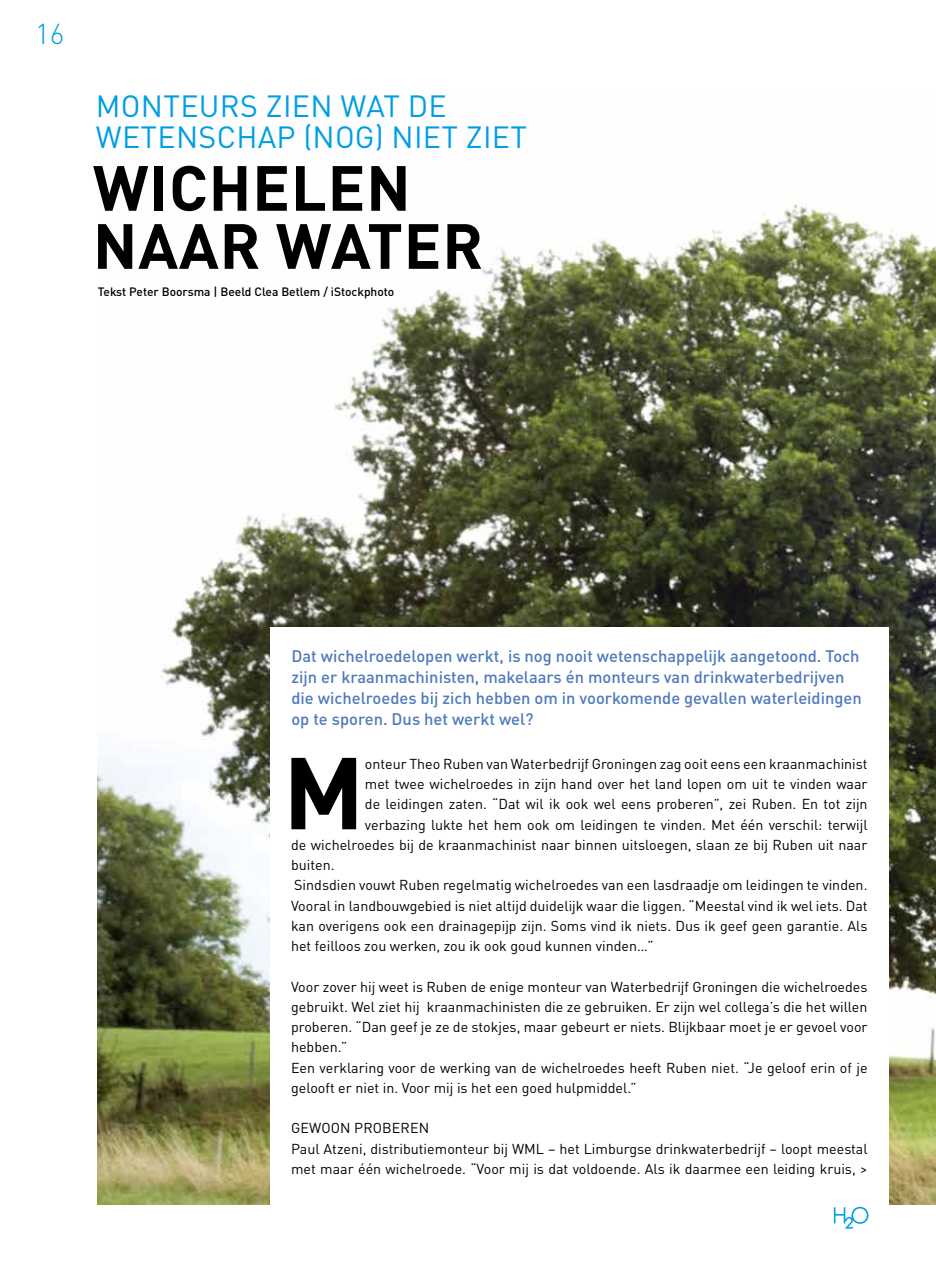
<style>
.page{position:relative;width:936px;height:1263px;background:#fff}
.page>*{position:absolute;margin:0;border:0;box-sizing:border-box;transform-origin:0 0}
.t1{font:700 100.35px "DIN Pro";color:#000}
.t2{font:700 62.7px/58.1px "DIN Pro";letter-spacing:.01em;color:#000}
.t3{font:30.3px/30.9px "DIN Pro";letter-spacing:.01em;color:#009ee3}
.t4{font:300 28.5px "DIN Pro";color:#009ee3}
.t5{font:500 16.5px/21px "DIN Pro";color:#4f7abd}
.t6{font:14.25px/20.2px "DIN Pro";color:#000}
.t7{font:500 12px "DIN Pro";color:#000}
</style>
<div class="page">
<img style="left:98px;top:204px;width:837px;height:1000px">
<div style="left:270px;top:627px;width:618px;height:586px;background:#fff"></div>
<svg style="left:833px;top:1207px;width:35px;height:21px"></svg>
<h3 class="t4" style="left:35px;top:12px;width:31px">16</h3>
<h3 class="t3" style="left:96px;top:87px;width:432px">MONTEURS ZIEN WAT DE<br>WETENSCHAP (NOG) NIET ZIET</h3>
<h2 class="t2" style="left:93px;top:152px;width:392px">WICHELEN<br>NAAR WATER</h2>
<p class="t7" style="left:98px;top:282px;width:298px">Tekst Peter Boorsma | Beeld Clea Betlem / iStockphoto</p>
<p class="t5" style="left:291px;top:643px;width:572px">Dat wichelroedelopen werkt, is nog nooit wetenschappelijk aangetoond. Toch zijn er kraanmachinisten, makelaars én monteurs van drinkwaterbedrijven die wichelroedes bij zich hebben om in voorkomende gevallen waterleidingen op te sporen. Dus het werkt wel?</p>
<h1 class="t1" style="left:283px;top:709px;width:83px">M</h1>
<p class="t6" style="left:365px;top:752px;width:504px">onteur Theo Ruben van Waterbedrijf Groningen zag ooit eens een kraanmachinist</p>
<p class="t6" style="left:365px;top:772px;width:504px">met twee wichelroedes in zijn hand over het land lopen om uit te vinden waar</p>
<p class="t6" style="left:365px;top:793px;width:504px">de leidingen zaten. “Dat wil ik ook wel eens proberen”, zei Ruben. En tot zijn</p>
<p class="t6" style="left:365px;top:813px;width:504px">verbazing lukte het hem ook om leidingen te vinden. Met één verschil: terwijl</p>
<p class="t6" style="left:291px;top:833px;width:578px">de wichelroedes bij de kraanmachinist naar binnen uitsloegen, slaan ze bij Ruben uit naar</p>
<p class="t6" style="left:291px;top:853px;width:45px">buiten.</p>
<p class="t6" style="left:294px;top:874px;width:574px">Sindsdien vouwt Ruben regelmatig wichelroedes van een lasdraadje om leidingen te vinden.</p>
<p class="t6" style="left:291px;top:894px;width:578px">Vooral in landbouwgebied is niet altijd duidelijk waar die liggen. “Meestal vind ik wel iets. Dat</p>
<p class="t6" style="left:291px;top:914px;width:578px">kan overigens ook een drainagepijp zijn. Soms vind ik niets. Dus ik geef geen garantie. Als</p>
<p class="t6" style="left:291px;top:934px;width:364px">het feilloos zou werken, zou ik ook goud kunnen vinden…”</p>
<p class="t6" style="left:291px;top:975px;width:578px">Voor zover hij weet is Ruben de enige monteur van Waterbedrijf Groningen die wichelroedes gebruikt. Wel ziet hij kraanmachinisten die ze gebruiken. Er zijn wel collega’s die het willen proberen. “Dan geef je ze de stokjes, maar gebeurt er niets. Blijkbaar moet je er gevoel voor hebben.”<br>Een verklaring voor de werking van de wichelroedes heeft Ruben niet. “Je geloof erin of je gelooft er niet in. Voor mij is het een goed hulpmiddel.”</p>
<p class="t6" style="left:291px;top:1117px;width:578px">GEWOON PROBEREN<br>Paul Atzeni, distributiemonteur bij WML – het Limburgse drinkwaterbedrijf – loopt meestal met maar één wichelroede. “Voor mij is dat voldoende. Als ik daarmee een leiding kruis, &gt;</p>
</div>
